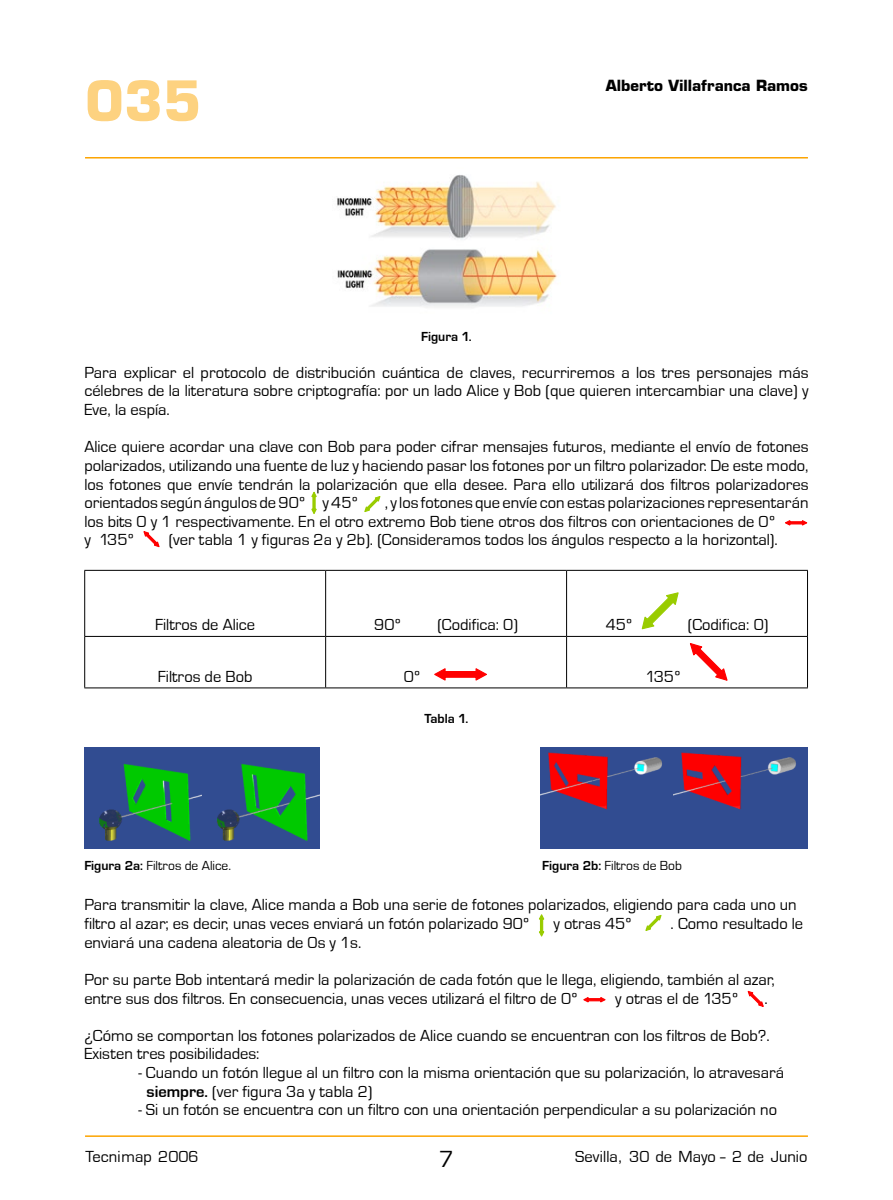
<style>
.page{position:relative;width:893px;height:1200px;background:#fff}
.page>*{position:absolute;margin:0;border:0;box-sizing:border-box;transform-origin:0 0}
.t1{font:700 54px "Eurostile";color:#fdd280}
.t2{font:16.5px/18.6px "Eurostile T";color:#000}
.t3{font:16.5px "Eurostile";color:#000}
.t4{font:700 15px "Eurostile";color:#000}
.t5{font:13.5px "Eurostile T";color:#000}
.t6{font:700 13.5px "Eurostile T";color:#000}
.s1{font-weight:700}
</style>
<div class="page">
<hr style="left:85px;top:1135px;width:723px;height:1px;background:#fca400">
<hr style="left:85px;top:157px;width:723px;height:1px;background:#fca400">
<img style="left:337px;top:175px;width:220px;height:133px">
<svg style="left:311px;top:491px;width:6px;height:23px"></svg>
<svg style="left:364px;top:496px;width:17px;height:16px"></svg>
<svg style="left:785px;top:520px;width:23px;height:6px"></svg>
<svg style="left:143px;top:531px;width:17px;height:17px"></svg>
<hr style="left:84px;top:570px;width:242px;height:1px;background:#000">
<hr style="left:84px;top:570px;width:1px;height:66px;background:#000">
<hr style="left:326px;top:570px;width:241px;height:1px;background:#000">
<hr style="left:325px;top:570px;width:1px;height:66px;background:#000">
<hr style="left:567px;top:570px;width:241px;height:1px;background:#000">
<hr style="left:566px;top:570px;width:1px;height:66px;background:#000">
<hr style="left:807px;top:570px;width:1px;height:66px;background:#000">
<hr style="left:84px;top:636px;width:242px;height:1px;background:#000">
<hr style="left:84px;top:636px;width:1px;height:51px;background:#000">
<hr style="left:326px;top:636px;width:241px;height:1px;background:#000">
<hr style="left:325px;top:636px;width:1px;height:51px;background:#000">
<hr style="left:567px;top:636px;width:241px;height:1px;background:#000">
<hr style="left:566px;top:636px;width:1px;height:51px;background:#000">
<hr style="left:807px;top:636px;width:1px;height:51px;background:#000">
<hr style="left:84px;top:687px;width:242px;height:1px;background:#000">
<hr style="left:326px;top:687px;width:241px;height:1px;background:#000">
<hr style="left:567px;top:687px;width:241px;height:1px;background:#000">
<svg style="left:641px;top:592px;width:38px;height:38px"></svg>
<svg style="left:434px;top:668px;width:53px;height:13px"></svg>
<svg style="left:690px;top:643px;width:38px;height:38px"></svg>
<img style="left:84px;top:747px;width:236px;height:101px">
<img style="left:540px;top:747px;width:267px;height:101px">
<svg style="left:539px;top:914px;width:6px;height:23px"></svg>
<svg style="left:645px;top:915px;width:17px;height:16px"></svg>
<svg style="left:583px;top:997px;width:23px;height:6px"></svg>
<svg style="left:747px;top:990px;width:17px;height:17px"></svg>
<h1 class="t1" style="left:85px;top:68px;width:118px">035</h1>
<p class="t4" style="left:606px;top:77px;width:203px">Alberto Villafranca Ramos</p>
<p class="t6" style="left:421px;top:328px;width:52px">Figura 1.</p>
<p class="t2" style="left:84px;top:363px;width:726px;text-align:justify">Para explicar el protocolo de distribución cuántica de claves, recurriremos a los tres personajes más célebres de la literatura sobre criptografía: por un lado Alice y Bob (que quieren intercambiar una clave) y Eve, la espía.</p>
<p class="t2" style="left:84px;top:438px;width:726px;text-align:justify">Alice quiere acordar una clave con Bob para poder cifrar mensajes futuros, mediante el envío de fotones polarizados, utilizando una fuente de luz y haciendo pasar los fotones por un filtro polarizador. De este modo, los fotones que envíe tendrán la polarización que ella desee. Para ello utilizará dos filtros polarizadores orientados según ángulos de 90º y 45º</p>
<p class="t2" style="left:84px;top:493px;width:726px;text-indent:300px">, y los fotones que envíe con estas polarizaciones representarán los bits 0 y 1 respectivamente. En el otro extremo Bob tiene otros dos filtros con orientaciones de 0º<br>y 135º</p>
<p class="t2" style="left:169px;top:531px;width:611px">(ver tabla 1 y figuras 2a y 2b). (Consideramos todos los ángulos respecto a la horizontal).</p>
<p class="t2" style="left:155px;top:616px;width:102px">Filtros de Alice</p>
<p class="t2" style="left:374px;top:616px;width:28px">90º</p>
<p class="t2" style="left:437px;top:616px;width:82px">(Codifica: 0)</p>
<p class="t2" style="left:606px;top:616px;width:28px">45º</p>
<p class="t2" style="left:688px;top:616px;width:82px">(Codifica: 0)</p>
<p class="t2" style="left:158px;top:667px;width:96px">Filtros de Bob</p>
<p class="t2" style="left:404px;top:667px;width:18px">0º</p>
<p class="t2" style="left:646px;top:667px;width:37px">135º</p>
<p class="t6" style="left:425px;top:710px;width:45px">Tabla 1.</p>
<p class="t5" style="left:84px;top:858px;width:148px"><span class="s1">Figura 2a:</span> Filtros de Alice.</p>
<p class="t5" style="left:542px;top:858px;width:141px"><span class="s1">Figura 2b:</span> Filtros de Bob</p>
<p class="t2" style="left:84px;top:895px;width:714px">Para transmitir la clave, Alice manda a Bob una serie de fotones polarizados, eligiendo para cada uno un filtro al azar; es decir, unas veces enviará un fotón polarizado 90º</p>
<p class="t2" style="left:553px;top:914px;width:80px">y otras 45º</p>
<p class="t2" style="left:671px;top:914px;width:134px">. Como resultado le</p>
<p class="t2" style="left:84px;top:933px;width:279px">enviará una cadena aleatoria de 0s y 1s.</p>
<p class="t2" style="left:84px;top:970px;width:692px">Por su parte Bob intentará medir la polarización de cada fotón que le llega, eligiendo, también al azar, entre sus dos filtros. En consecuencia, unas veces utilizará el filtro de 0º</p>
<p class="t2" style="left:615px;top:988px;width:125px">y otras el de 135º</p>
<p class="t2" style="left:765px;top:988px;width:5px">.</p>
<p class="t2" style="left:84px;top:1026px;width:687px">¿Cómo se comportan los fotones polarizados de Alice cuando se encuentran con los filtros de Bob?.<br>Existen tres posibilidades:</p>
<p class="t2" style="left:147px;top:1063px;width:639px;text-indent:-8px">- Cuando un fotón llegue al un filtro con la misma orientación que su polarización, lo atravesará <span class="s1">siempre.</span> (ver figura 3a y tabla 2)</p>
<p class="t2" style="left:138px;top:1100px;width:640px">- Si un fotón se encuentra con un filtro con una orientación perpendicular a su polarización no</p>
<p class="t3" style="left:85px;top:1146px;width:115px">Tecnimap 2006</p>
<p class="t2" style="left:575px;top:1146px;width:234px">Sevilla, 30 de Mayo - 2 de Junio</p>
</div>
